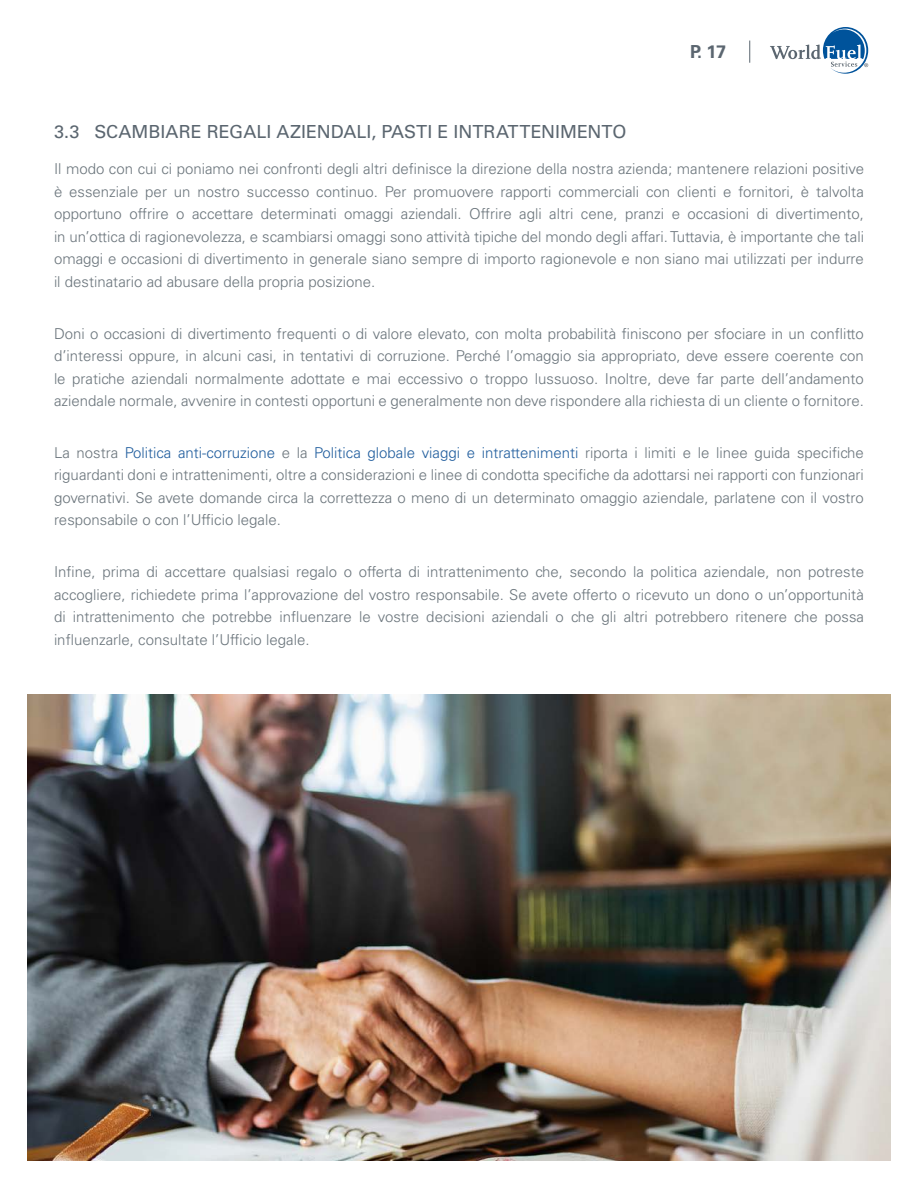
<style>
.page{position:relative;width:918px;height:1188px;background:#fff}
.page>*{position:absolute;margin:0;border:0;box-sizing:border-box;transform-origin:0 0}
.t1{font:18px "Univers LT Std";color:#5b6670}
.t2{font:700 18px "Univers LT Std";color:#5b6670}
.t3{font:300 15px/22.5px "Univers LT Std";color:#6b757c;text-align:justify}
.s1{color:#215e9e}
</style>
<div class="page">
<svg style="left:770px;top:27px;width:98px;height:47px"></svg>
<svg style="left:749px;top:41px;width:1px;height:22px"></svg>
<img style="left:27px;top:694px;width:864px;height:467px">
<p class="t2" style="left:690px;top:41px;width:37px">P. 17</p>
<p class="t1" style="left:54px;top:121px;width:574px">3.3 SCAMBIARE REGALI AZIENDALI, PASTI E INTRATTENIMENTO</p>
<p class="t3" style="left:54px;top:158px;width:812px">Il modo con cui ci poniamo nei confronti degli altri definisce la direzione della nostra azienda; mantenere relazioni positive è essenziale per un nostro successo continuo. Per promuovere rapporti commerciali con clienti e fornitori, è talvolta opportuno offrire o accettare determinati omaggi aziendali. Offrire agli altri cene, pranzi e occasioni di divertimento, in un’ottica di ragionevolezza, e scambiarsi omaggi sono attività tipiche del mondo degli affari. Tuttavia, è importante che tali omaggi e occasioni di divertimento in generale siano sempre di importo ragionevole e non siano mai utilizzati per indurre il destinatario ad abusare della propria posizione.</p>
<p class="t3" style="left:54px;top:322px;width:812px">Doni o occasioni di divertimento frequenti o di valore elevato, con molta probabilità finiscono per sfociare in un conflitto d’interessi oppure, in alcuni casi, in tentativi di corruzione. Perché l’omaggio sia appropriato, deve essere coerente con le pratiche aziendali normalmente adottate e mai eccessivo o troppo lussuoso. Inoltre, deve far parte dell’andamento aziendale normale, avvenire in contesti opportuni e generalmente non deve rispondere alla richiesta di un cliente o fornitore.</p>
<p class="t3" style="left:54px;top:441px;width:811px">La nostra <span class="s1">Politica anti-corruzione</span> e la <span class="s1">Politica globale viaggi e intrattenimenti</span> riporta i limiti e le linee guida specifiche riguardanti doni e intrattenimenti, oltre a considerazioni e linee di condotta specifiche da adottarsi nei rapporti con funzionari governativi. Se avete domande circa la correttezza o meno di un determinato omaggio aziendale, parlatene con il vostro responsabile o con l’Ufficio legale.</p>
<p class="t3" style="left:54px;top:560px;width:812px">Infine, prima di accettare qualsiasi regalo o offerta di intrattenimento che, secondo la politica aziendale, non potreste accogliere, richiedete prima l’approvazione del vostro responsabile. Se avete offerto o ricevuto un dono o un’opportunità di intrattenimento che potrebbe influenzare le vostre decisioni aziendali o che gli altri potrebbero ritenere che possa influenzarle, consultate l’Ufficio legale.</p>
</div>
